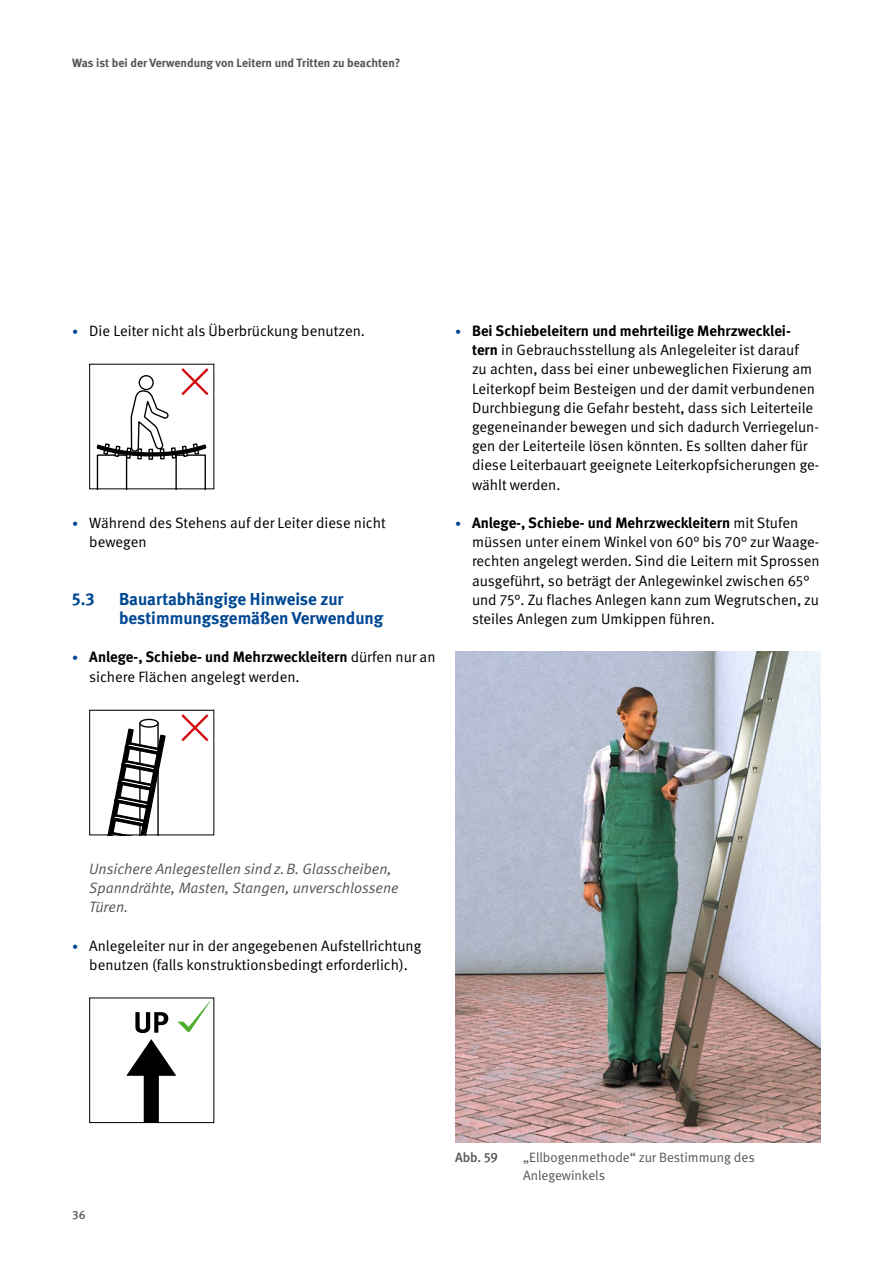
<style>
.page{position:relative;width:893px;height:1263px;background:#fff}
.page>*{position:absolute;margin:0;border:0;box-sizing:border-box;transform-origin:0 0}
.Überschriften_H2{font:700 17.25px/19.2px "DGUV Meta";color:#004893}
.t1{font:15px/19.2px "DGUV Meta";color:#000}
.Fließtext_FT_Abstand_nach_4mm_Einzug{font:italic 15px/19.2px "DGUV Meta";color:#565655}
.t2{font:13.5px/18px "DGUV Meta";color:#565655}
.t3{font:500 13.5px "DGUV Meta";color:#565655}
.t4{font:700 12px "DGUV Meta";color:#565655}
.t5{font:500 12px "DGUV Meta";color:#565655}
.s1{font-size:12px;color:#004893}
.s2{font-weight:700}
</style>
<div class="page">
<svg style="left:96px;top:368px;width:113px;height:119px"></svg>
<svg style="left:89px;top:714px;width:125px;height:122px"></svg>
<svg style="left:140px;top:719px;width:18px;height:8px"></svg>
<div style="left:139px;top:719px;width:20px;height:9px;border:1px solid #000;border-radius:50%"></div>
<div style="left:89px;top:710px;width:125px;height:125px;border:1px solid #000"></div>
<svg style="left:126px;top:1000px;width:85px;height:121px"></svg>
<div style="left:89px;top:997px;width:125px;height:126px;border:1px solid #000"></div>
<img style="left:455px;top:652px;width:366px;height:490px">
<p class="t4" style="left:72px;top:56px;width:330px">Was ist bei der Verwendung von Leitern und Tritten zu beachten?</p>
<p class="t1" style="left:72px;top:322px;width:294px"><span class="s1">•</span> Die Leiter nicht als Überbrückung benutzen.</p>
<p class="t1" style="left:89px;top:514px;width:298px;text-indent:-17px"><span class="s1">•</span> Während des Stehens auf der Leiter diese nicht bewegen</p>
<h2 class="Überschriften_H2" style="left:72px;top:590px;width:24px">5.3</h2>
<h2 class="Überschriften_H2" style="left:119px;top:590px;width:266px">Bauartabhängige Hinweise zur bestimmungsgemäßen Verwendung</h2>
<p class="t1" style="left:89px;top:648px;width:348px;text-indent:-17px"><span class="s1">•</span> <span class="s2">Anlege-, Schiebe- und Mehrzweckleitern</span> dürfen nur an sichere Flächen angelegt werden.</p>
<p class="t1" style="left:472px;top:322px;width:349px;text-indent:-17px"><span class="s1">•</span> <span class="s2">Bei Schiebeleitern und mehrteilige Mehrzwecklei&shy;tern</span> in Gebrauchsstellung als Anlegeleiter ist darauf<br>zu achten, dass bei einer unbeweglichen Fixierung am Leiterkopf beim Besteigen und der damit verbundenen Durchbiegung die Gefahr besteht, dass sich Leiterteile gegeneinander bewegen und sich dadurch Verriegelun&shy;gen der Leiterteile lösen könnten. Es sollten daher für diese Leiterbauart geeignete Leiterkopfsicherungen ge&shy;wählt werden.</p>
<p class="t1" style="left:472px;top:514px;width:349px;text-indent:-17px"><span class="s1">•</span> <span class="s2">Anlege-, Schiebe- und Mehrzweckleitern</span> mit Stufen müssen unter einem Winkel von 60° bis 70° zur Waage&shy;rechten angelegt werden. Sind die Leitern mit Sprossen ausgeführt, so beträgt der Anlegewinkel zwischen 65° und 75°. Zu flaches Anlegen kann zum Wegrutschen, zu steiles Anlegen zum Umkippen führen.</p>
<p class="Fließtext_FT_Abstand_nach_4mm_Einzug" style="left:89px;top:859px;width:311px">Unsichere Anlegestellen sind z.B. Glasscheiben,<br>Spanndrähte, Masten, Stangen, unverschlossene<br>Türen.</p>
<p class="t1" style="left:72px;top:936px;width:350px;text-align:center"><span class="s1">•</span> Anlegeleiter nur in der angegebenen Aufstellrichtung benutzen (falls konstruktionsbedingt erforderlich).</p>
<p class="t5" style="left:72px;top:1208px;width:15px">36</p>
<p class="t3" style="left:455px;top:1149px;width:45px">Abb. 59</p>
<p class="t2" style="left:523px;top:1148px;width:233px">„Ellbogenmethode“ zur Bestimmung des<br>Anlegewinkels</p>
</div>
